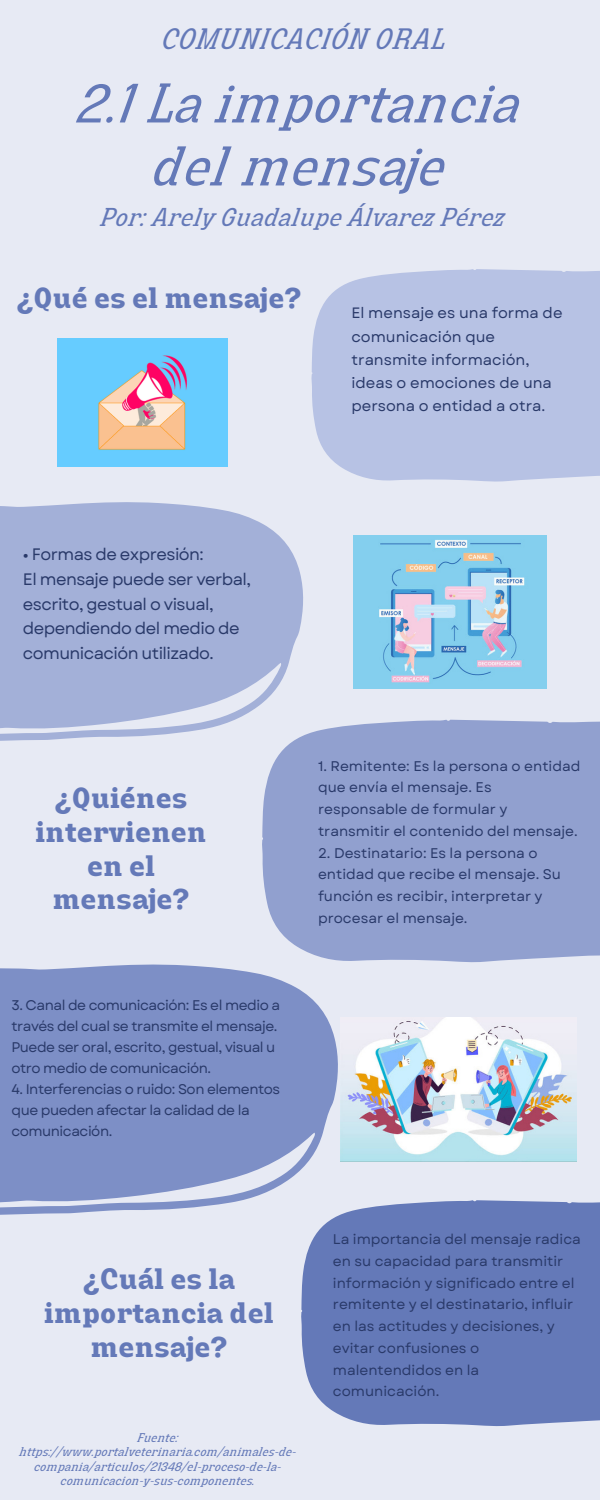
<style>
.page{position:relative;width:600px;height:1500px;background:#e7eaf4}
.page>*{position:absolute;margin:0;border:0;box-sizing:border-box;transform-origin:0 0}
.t1{font:italic 54px/63px "Lazord Slab";color:#6479b8;text-align:center}
.t2{font:700 28.6px/33.6px "Lazord Slab";color:#6479b8;text-align:center}
.t3{font:italic 28.6px "Lazord Slab";color:#6479b8}
.t4{font:italic 25px "Lazord Slab";color:#6479b8}
.t5{font:16.6px/24.9px "Garet";letter-spacing:-.035em;color:#293969}
.t6{font:15px/23.2px "Garet";color:#293969}
.t7{font:14px/21.8px "Garet";color:#293969}
.t8{font:14px/21px "Garet";letter-spacing:-.035em;color:#293969}
.t9{font:italic 12.2px/14.3px "Lazord Slab";color:#6479b8;text-align:center}
</style>
<div class="page">
<div style="left:311px;top:269px;width:289px;height:213px;background:#b7c2e4"></div>
<svg style="left:0;top:502px;width:303px;height:239px;background:#abb7db"></svg>
<svg style="left:256px;top:703px;width:344px;height:260px;background:#9caad4"></svg>
<svg style="left:0;top:964px;width:338px;height:251px;background:#8a9acb"></svg>
<svg style="left:295px;top:1184px;width:305px;height:243px;background:#7689c0"></svg>
<img style="left:57px;top:339px;width:171px;height:127px">
<img style="left:354px;top:535px;width:192px;height:154px">
<img style="left:340px;top:1017px;width:236px;height:144px">
<h3 class="t3" style="left:159px;top:29px;width:286px">COMUNICACIÓN ORAL</h3>
<p class="t1" style="left:73px;top:79px;width:445px">2.1 La importancia del mensaje</p>
<p class="t4" style="left:98px;top:207px;width:406px">Por: Arely Guadalupe Álvarez Pérez</p>
<p class="t2" style="left:16px;top:285px;width:287px">¿Qué es el mensaje?</p>
<h5 class="t6" style="left:351px;top:301px;width:213px">El mensaje es una forma de comunicación que transmite información, ideas o emociones de una persona o entidad a otra.</h5>
<p class="t5" style="left:23px;top:542px;width:230px">• Formas de expresión:<br>El mensaje puede ser verbal, escrito, gestual o visual, dependiendo del medio de comunicación utilizado.</p>
<p class="t2" style="left:35px;top:785px;width:173px">¿Quiénes intervienen en el mensaje?</p>
<h5 class="t8" style="left:11px;top:994px;width:270px">3. Canal de comunicación: Es el medio a través del cual se transmite el mensaje.<br>Puede ser oral, escrito, gestual, visual u otro medio de comunicación.</h5>
<h5 class="t8" style="left:11px;top:1078px;width:270px">4. Interferencias o ruido: Son elementos que pueden afectar la calidad de la comunicación.</h5>
<h3 class="t7" style="left:318px;top:755px;width:264px">1. Remitente: Es la persona o entidad que envía el mensaje. Es responsable de formular y transmitir el contenido del mensaje.</h3>
<h3 class="t7" style="left:318px;top:842px;width:245px">2. Destinatario: Es la persona o entidad que recibe el mensaje. Su función es recibir, interpretar y procesar el mensaje.</h3>
<h6 class="t2" style="left:44px;top:1266px;width:231px">¿Cuál es la importancia del mensaje?</h6>
<h6 class="t9" style="left:18px;top:1432px;width:279px">Fuente: https://www.portalveterinaria.com/animales-de&shy;compania/articulos/21348/el-proceso-de-la&shy;comunicacion-y-sus-componentes.</h6>
<p class="t7" style="left:333px;top:1228px;width:250px">La importancia del mensaje radica en su capacidad para transmitir información y significado entre el remitente y el destinatario, influir en las actitudes y decisiones, y evitar confusiones o malentendidos en la comunicación.</p>
</div>
